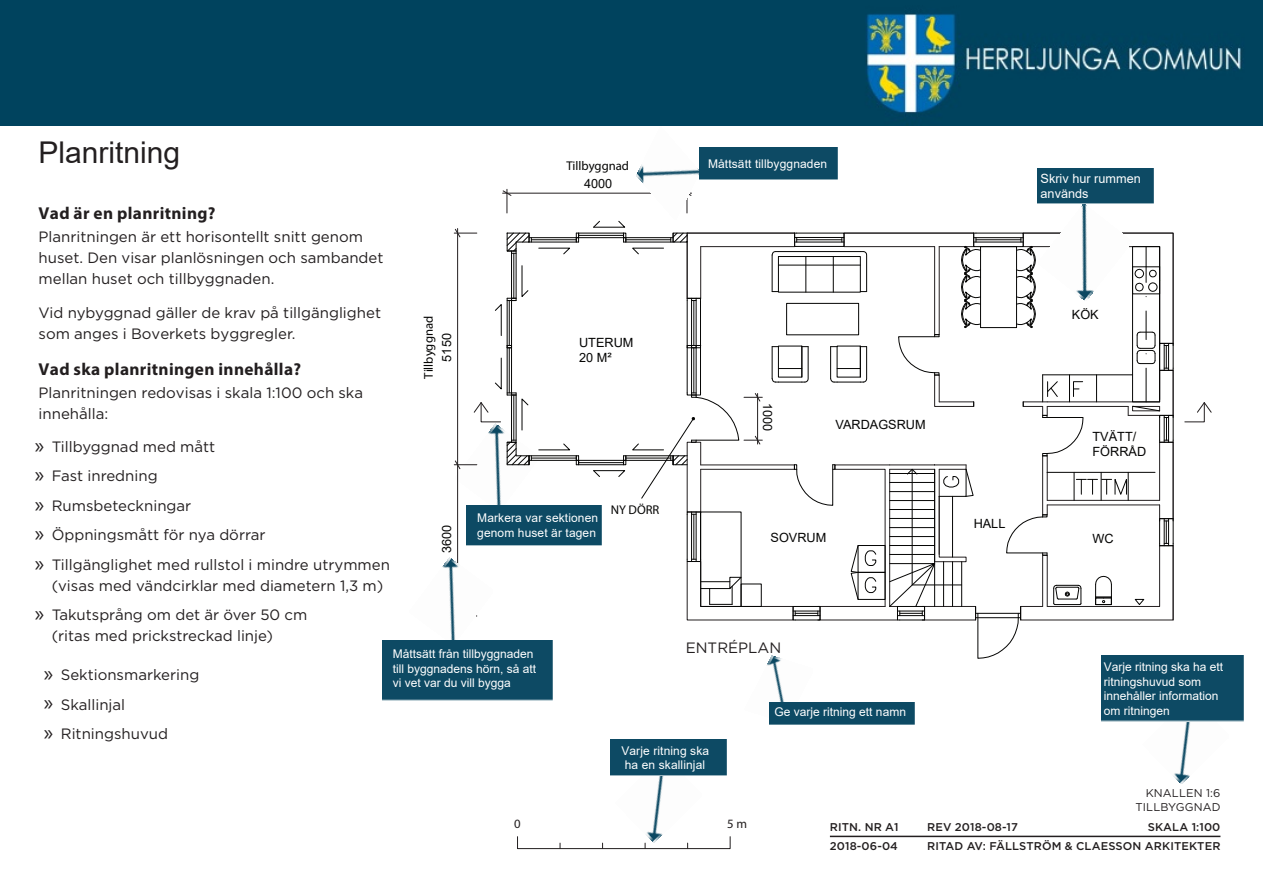
<style>
.page{position:relative;width:1263px;height:893px;background:#fff}
.page>*{position:absolute;margin:0;border:0;box-sizing:border-box;transform-origin:0 0}
.Brödtext{font:30px "Arial";color:#231f20}
.Brödtext-2{font:700 17.25px "Myriad Pro";letter-spacing:.02em;color:#231f20}
.Brödtext-3{font:15px/21px "Gotham";color:#231f20}
.Ritningsnamn{font:15px "Gotham";color:#231f20}
.t1{font:12.75px/15.3px "Arial";color:#050504}
.t2{font:12.75px "Myriad Pro";color:#050504}
.t3{font:12.75px/15.3px "Arial";color:#fff}
.t4{font:12.75px "Myriad Pro";color:#231f20}
.t5{font:12px/14.4px "Arial";color:#fff}
.t6{font:500 11.25px "Gotham";letter-spacing:.01em;color:#231f20}
.t7{font:11.25px "Gotham";letter-spacing:.01em;color:#231f20}
.s1{font-family:"Myriad Pro";font-size:22.5px}
</style>
<div class="page">
<img style="left:615px;top:775px;width:86px;height:67px">
<img style="left:458px;top:456px;width:80px;height:54px">
<img style="left:1142px;top:721px;width:87px;height:63px">
<hr style="left:531px;top:239px;width:45px;height:1px;background:#050504">
<hr style="left:529px;top:242px;width:50px;height:1px;background:#050504">
<hr style="left:529px;top:237px;width:50px;height:1px;background:#050504">
<hr style="left:531px;top:458px;width:45px;height:1px;background:#050504">
<hr style="left:529px;top:455px;width:50px;height:1px;background:#050504">
<hr style="left:529px;top:460px;width:50px;height:1px;background:#050504">
<svg style="left:538px;top:221px;width:636px;height:438px"></svg>
<hr style="left:457px;top:229px;width:1px;height:392px;background:#231f20">
<svg style="left:502px;top:189px;width:10px;height:24px"></svg>
<hr style="left:503px;top:193px;width:188px;height:1px;background:#231f20">
<svg style="left:1184px;top:402px;width:28px;height:20px"></svg>
<svg style="left:454px;top:229px;width:78px;height:240px"></svg>
<div style="left:517px;top:836px;width:213px;height:13px;border:1px solid #231f20"></div>
<hr style="left:830px;top:836px;width:390px;height:1px;background:#231f20">
<img style="left:0;top:0;width:1262px;height:126px">
<div style="left:1038px;top:168px;width:115px;height:35px;background:#0d4a64"></div>
<div style="left:700px;top:148px;width:138px;height:31px;background:#0d4a64"></div>
<img style="left:1037px;top:204px;width:94px;height:97px">
<img style="left:744px;top:655px;width:69px;height:66px">
<div style="left:467px;top:505px;width:135px;height:40px;background:#0d4a64"></div>
<div style="left:611px;top:739px;width:115px;height:36px;background:#0d4a64"></div>
<img style="left:636px;top:164px;width:62px;height:50px">
<div style="left:770px;top:702px;width:144px;height:22px;background:#0d4a64"></div>
<img style="left:442px;top:557px;width:36px;height:83px">
<div style="left:1101px;top:655px;width:142px;height:66px;background:#0d4a64"></div>
<div style="left:383px;top:640px;width:170px;height:61px;background:#0d4a64"></div>
<p class="Brödtext" style="left:38px;top:132px;width:143px">Planritning</p>
<p class="Brödtext-2" style="left:39px;top:202px;width:178px">Vad är en planritning?</p>
<p class="Brödtext-3" style="left:39px;top:225px;width:346px">Planritningen är ett horisontellt snitt genom huset. Den visar planlösningen och sambandet mellan huset och tillbyggnaden.</p>
<p class="Brödtext-3" style="left:39px;top:302px;width:344px">Vid nybyggnad gäller de krav på tillgänglighet som anges i Boverkets byggregler.</p>
<p class="Brödtext-2" style="left:39px;top:357px;width:264px">Vad ska planritningen innehålla?</p>
<p class="Brödtext-3" style="left:39px;top:381px;width:326px;line-height:21.5px">Planritningen redovisas i skala 1:100 och ska innehålla:</p>
<p class="Brödtext-3" style="left:35px;top:436px;width:182px"><span class="s1">»</span> Tillbyggnad med mått</p>
<p class="Brödtext-3" style="left:35px;top:465px;width:124px"><span class="s1">»</span> Fast inredning</p>
<p class="Brödtext-3" style="left:35px;top:495px;width:158px"><span class="s1">»</span> Rumsbeteckningar</p>
<p class="Brödtext-3" style="left:35px;top:524px;width:232px"><span class="s1">»</span> Öppningsmått för nya dörrar</p>
<p class="Brödtext-3" style="left:52px;top:554px;width:340px;text-indent:-17px"><span class="s1">»</span> Tillgänglighet med rullstol i mindre utrymmen (visas med vändcirklar med diametern 1,3 m)</p>
<p class="Brödtext-3" style="left:52px;top:604px;width:257px;text-indent:-17px"><span class="s1">»</span> Takutsprång om det är över 50 cm (ritas med prickstreckad linje)</p>
<p class="Brödtext-3" style="left:44px;top:664px;width:157px"><span class="s1">»</span> Sektionsmarkering</p>
<p class="Brödtext-3" style="left:44px;top:693px;width:83px"><span class="s1">»</span> Skallinjal</p>
<p class="Brödtext-3" style="left:44px;top:723px;width:126px"><span class="s1">»</span> Ritningshuvud</p>
<p class="t2" style="left:566px;top:158px;width:64px">Tillbyggnad</p>
<p class="t1" style="left:584px;top:175px;width:30px">4000</p>
<p class="t2" style="left:421px;top:379px;width:64px;rotate:-90deg">Tillbyggnad</p>
<p class="t1" style="left:439px;top:362px;width:30px;rotate:-90deg">5150</p>
<p class="t1" style="left:579px;top:334px;width:56px">UTERUM<br>20 M²</p>
<p class="t2" style="left:611px;top:502px;width:50px">NY DÖRR</p>
<p class="t5" style="left:477px;top:511px;width:122px">Markera var sektionen genom huset är tagen</p>
<p class="t1" style="left:439px;top:553px;width:30px;rotate:-90deg">3600</p>
<p class="t5" style="left:393px;top:647px;width:145px">Måttsätt från tillbyggnaden till byggnadens hörn, så att vi vet var du vill bygga</p>
<p class="t5" style="left:708px;top:157px;width:121px">Måttsätt tillbyggnaden</p>
<p class="t1" style="left:775px;top:403px;width:30px;rotate:90deg">1000</p>
<p class="t1" style="left:835px;top:417px;width:92px">VARDAGSRUM</p>
<p class="t1" style="left:770px;top:530px;width:57px">SOVRUM</p>
<p class="Ritningsnamn" style="left:686px;top:638px;width:97px">ENTRÉPLAN</p>
<p class="t5" style="left:775px;top:705px;width:133px">Ge varje ritning ett namn</p>
<p class="t5" style="left:621px;top:743px;width:89px">Varje ritning ska ha en skallinjal</p>
<p class="t3" style="left:1040px;top:171px;width:102px">Skriv hur rummen används</p>
<p class="t1" style="left:1072px;top:307px;width:28px">KÖK</p>
<p class="t1" style="left:974px;top:515px;width:33px">HALL</p>
<p class="t1" style="left:1092px;top:428px;width:55px">TVÄTT/<br>FÖRRÅD</p>
<p class="t1" style="left:1092px;top:531px;width:23px">WC</p>
<p class="t5" style="left:1104px;top:660px;width:121px">Varje ritning ska ha ett ritningshuvud som innehåller information om ritningen</p>
<p class="t4" style="left:514px;top:816px;width:8px">0</p>
<p class="t4" style="left:727px;top:816px;width:21px">5 m</p>
<p class="t7" style="left:1146px;top:786px;width:76px">KNALLEN 1:6</p>
<p class="t7" style="left:1135px;top:799px;width:86px">TILLBYGGNAD</p>
<p class="t6" style="left:927px;top:839px;width:295px">RITAD AV: FÄLLSTRÖM &amp; CLAESSON ARKITEKTER</p>
<p class="t6" style="left:830px;top:819px;width:70px">RITN. NR A1</p>
<p class="t6" style="left:1148px;top:819px;width:74px">SKALA 1:100</p>
<p class="t6" style="left:830px;top:839px;width:70px">2018-06-04</p>
<p class="t6" style="left:927px;top:819px;width:92px">REV 2018-08-17</p>
</div>
